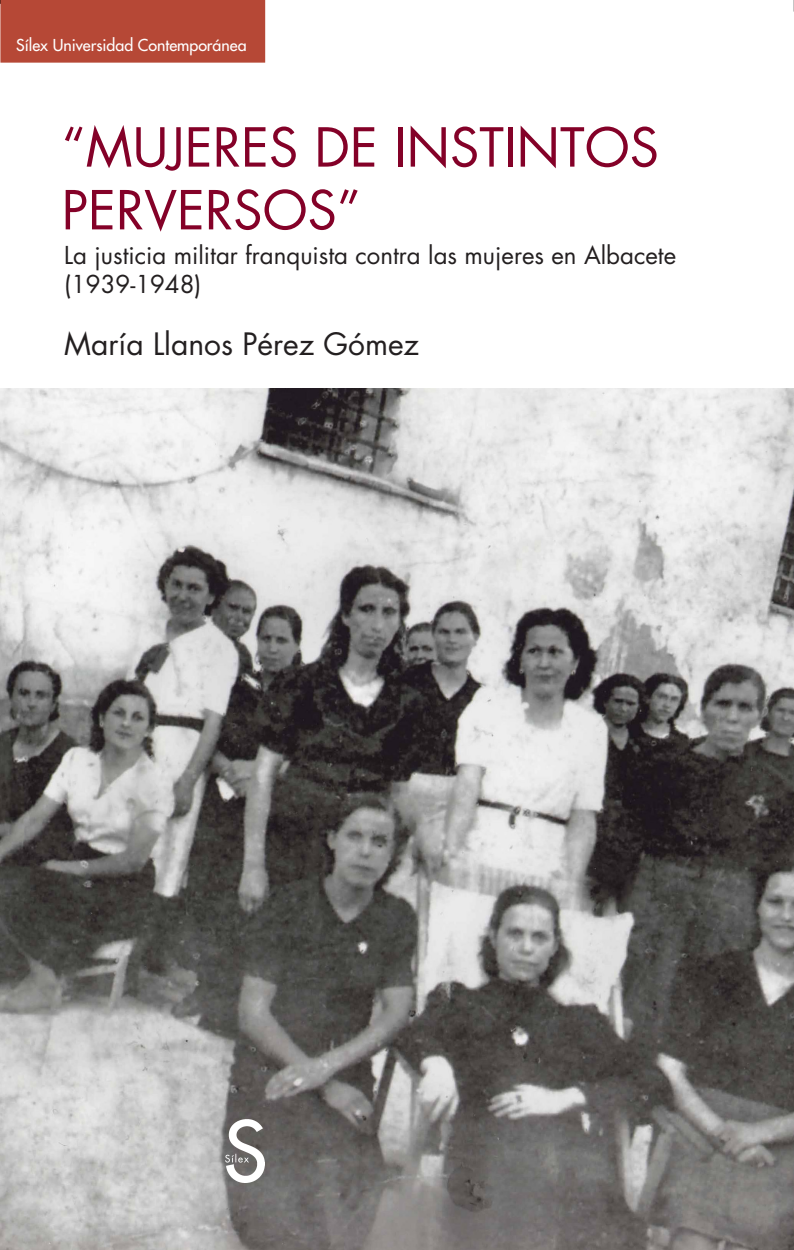
<style>
.page{position:relative;width:794px;height:1250px;background:#fff}
.page>*{position:absolute;margin:0;border:0;box-sizing:border-box;transform-origin:0 0}
.t1{font:52.2px "Futura";color:#840128}
.t2{font:30px "Futura";color:#231f20}
.t3{font:24px/28.8px "Futura";color:#231f20}
.t4{font:16px "Futura";color:#fff}
.s1{font-style:inherit}
</style>
<div class="page">
<img style="left:0;top:388px;width:793px;height:862px">
<img style="left:225px;top:1119px;width:39px;height:64px">
<div style="left:0;top:0;width:265px;height:63px;background:#b64836"></div>
<svg style="left:0;top:0;width:1px;height:13px"></svg>
<svg style="left:793px;top:0;width:1px;height:12px"></svg>
<p class="t4" style="left:16px;top:35px;width:232px">Sílex Universidad Contemporánea</p>
<p class="t1" style="left:62px;top:114px;width:598px">“MUJERES DE INSTINTOS</p>
<p class="t1" style="left:62px;top:177px;width:300px">PERVERSOS”</p>
<p class="t3" style="left:64px;top:241px;width:613px">La justicia militar franquista contra las mujeres en Albacete (<span class="s1">1939</span>-<span class="s1">1948</span>)</p>
<p class="t2" style="left:64px;top:325px;width:356px">María Llanos Pérez Gómez</p>
</div>
